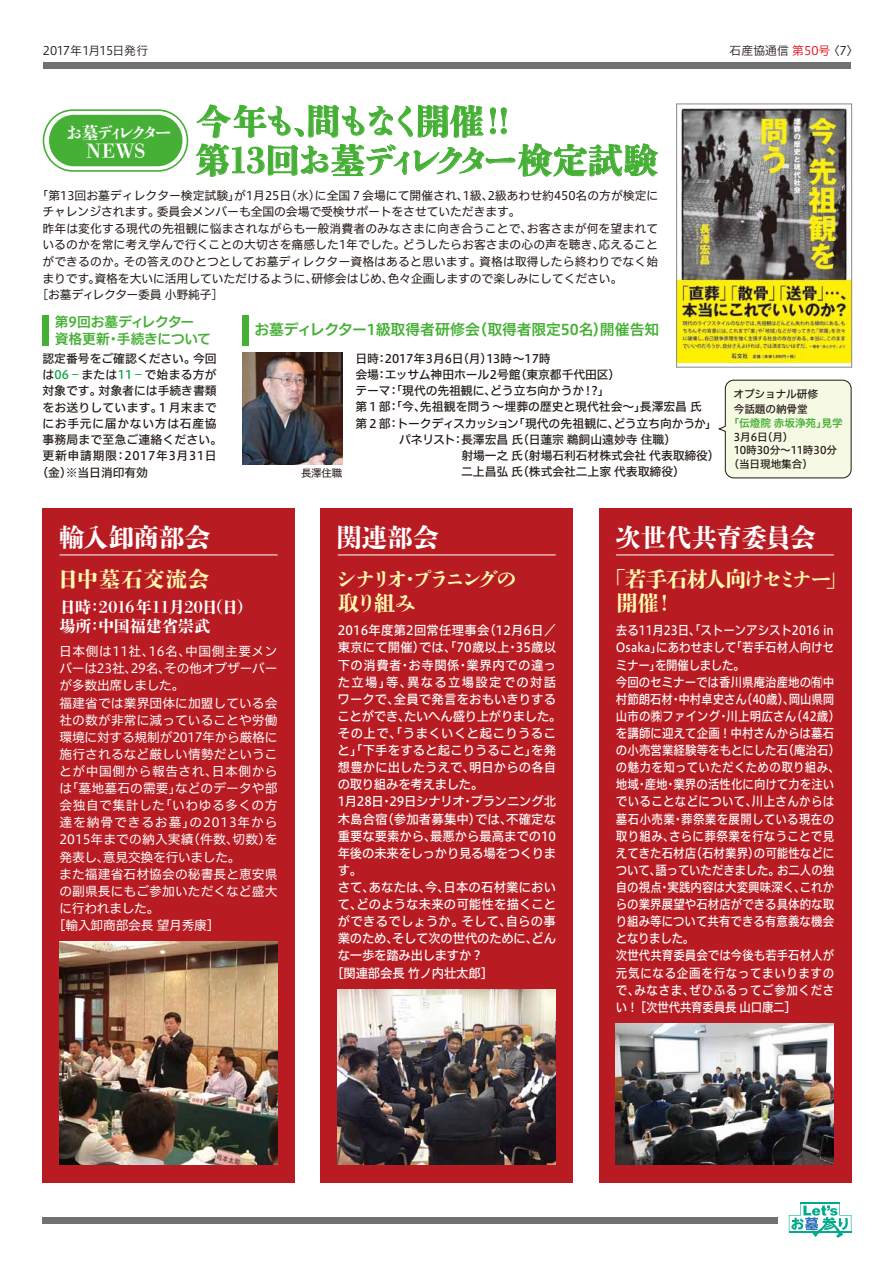
<style>
.page{position:relative;width:894px;height:1266px;background:#fff}
.page>*{position:absolute;margin:0;border:0;box-sizing:border-box;transform-origin:0 0}
.t1{font:34.5px "Shuei Shogo M Std H";letter-spacing:-.075em;color:#45b035}
.t2{font:34.5px "Shuei Shogo M Std H";letter-spacing:-.13em;color:#45b035}
.t3{font:25.5px "Shuei Shogo M Std H";letter-spacing:-.01em;color:#fff}
.t4{font:21.3px/24px "Shuei Shogo M Std H";letter-spacing:-.095em;color:#fff9b0}
.t5{font:21.3px "Shuei Shogo M Std H";letter-spacing:-.22em;color:#fff9b0}
.t6{font:21.3px "Shuei Shogo M Std H";letter-spacing:.04em;color:#fff9b0}
.t7{font:21.3px "Shuei Shogo M Std H";letter-spacing:-.13em;color:#fff9b0}
.t8{font:19.35px "Shuei Shogo M Std H";color:#fff}
.t9{font:16.95px "Shuei Shogo M Std H";letter-spacing:-.25em;color:#fff}
.t10{font:16.05px "Shuei Shogo M Std H";letter-spacing:-.045em;color:#fff}
.t11{font:16.05px "Shuei Shogo M Std H";letter-spacing:-.015em;color:#fff}
.t12{font:14.85px "Hiragino UD Sans F Std N W6";letter-spacing:-.01em;color:#45b035}
.t13{font:13.8px/17.1px "Hiragino UD Sans F Std N W6";letter-spacing:-.015em;color:#45b035}
.t14{font:12.75px/17.1px "Hiragino UD Sans F Std N W5";letter-spacing:.005em;color:#fff;scale:.9 1}
.t15{font:12.75px "Hiragino UD Sans F Std N W5";letter-spacing:.005em;color:#fff}
.t16{font:12.75px "Hiragino UD Sans F Std N W4";letter-spacing:.005em;color:#fff}
.t17{font:12.75px "Hiragino UD Sans F Std N W5";letter-spacing:-.02em;color:#fff}
.t18{font:12.75px "Hiragino UD Sans F Std N W4";letter-spacing:-.02em;color:#fff}
.t19{font:12.75px "Hiragino UD Sans F Std N W5";letter-spacing:-.015em;color:#fff}
.t20{font:12.75px "Hiragino UD Sans F Std N W4";letter-spacing:.04em;color:#fff}
.t21{font:12.75px "Hiragino UD Sans F Std N W4";letter-spacing:-.015em;color:#fff}
.t22{font:12.75px "Hiragino UD Sans F Std N W5";letter-spacing:.04em;color:#fff}
.t23{font:12.75px "Hiragino UD Sans F Std N W5";letter-spacing:.035em;color:#fff}
.t24{font:12.75px "Hiragino UD Sans F Std N W4";letter-spacing:.07em;color:#fff}
.t25{font:12.75px "Hiragino UD Sans F Std N W5";letter-spacing:.105em;color:#fff}
.t26{font:12.75px "Hiragino UD Sans F Std N W4";letter-spacing:.035em;color:#fff}
.t27{font:11.85px/16.5px "Hiragino UD Sans F Std N W4";color:#221815}
.t28{font:11.85px/16.2px "Hiragino UD Sans F Std N W5";letter-spacing:-.005em;color:#221815}
.t29{font:11.85px "Hiragino UD Sans F Std N W5";letter-spacing:.015em;color:#221815}
.t30{font:11.85px "Hiragino UD Sans F Std N W5";letter-spacing:.06em;color:#221815}
.t31{font:11.85px "Hiragino UD Sans F Std N W5";letter-spacing:.02em;color:#221815}
.t32{font:11.85px "Hiragino UD Sans F Std N W5";letter-spacing:.055em;color:#221815}
.t33{font:11.85px "Hiragino UD Sans F Std N W3";letter-spacing:-.035em;color:#221815}
.t34{font:11.85px "Hiragino UD Sans F Std N W3";color:#221815}
.t35{font:10.65px "Hiragino UD Sans F Std N W5";letter-spacing:-.01em;color:#221815}
.t36{font:10.65px "Hiragino UD Sans F Std N W6";color:#45b035}
.t37{font:10.5px "Hiragino UD Sans F Std N W4";color:#221815}
.s1{color:#e60012}
.s2{color:#00a73b}
</style>
<div class="page">
<svg style="left:718px;top:379px;width:134px;height:99px;background:#f0f2df"></svg>
<div style="left:599px;top:507px;width:252px;height:674px;background:#b81c22"></div>
<div style="left:321px;top:507px;width:252px;height:674px;background:#b81c22"></div>
<div style="left:43px;top:62px;width:808px;height:7px;background:#727171"></div>
<div style="left:42px;top:1216px;width:736px;height:7px;background:#727171"></div>
<hr style="left:800px;top:1201px;width:40px;height:2px;background:#00aa8d">
<svg style="left:789px;top:1203px;width:62px;height:34px"></svg>
<svg style="left:196px;top:105px;width:462px;height:72px"></svg>
<div style="left:49px;top:115px;width:133px;height:51px;background:#45b035;border-radius:25px"></div>
<div style="left:43px;top:109px;width:145px;height:63px;border:2px solid #45b035;border-radius:30px"></div>
<hr style="left:616px;top:554px;width:218px;height:1px;background:#fff">
<hr style="left:338px;top:554px;width:218px;height:1px;background:#fff">
<img style="left:616px;top:1023px;width:218px;height:141px">
<div style="left:42px;top:507px;width:253px;height:674px;background:#b81c22"></div>
<hr style="left:60px;top:554px;width:217px;height:1px;background:#fff">
<img style="left:59px;top:941px;width:219px;height:223px">
<div style="left:42px;top:315px;width:7px;height:30px;background:#45b035"></div>
<div style="left:242px;top:315px;width:7px;height:30px;background:#45b035"></div>
<img style="left:677px;top:103px;width:174px;height:259px">
<img style="left:242px;top:352px;width:100px;height:112px">
<div style="left:676px;top:104px;width:176px;height:263px;border:1px solid #898989"></div>
<img style="left:337px;top:989px;width:218px;height:175px">
<p class="t33" style="left:43px;top:41px;width:107px">2017年1月15日発行</p>
<p class="t34" style="left:729px;top:41px;width:131px">石産協通信 <span class="s1">第50号</span> 〈7〉</p>
<h3 class="t9" style="left:66px;top:120px;width:108px">お墓ディレクター</h3>
<h1 class="t2" style="left:196px;top:97px;width:326px">今年も、間もなく開催！！</h1>
<h3 class="t8" style="left:86px;top:137px;width:61px">NEWS</h3>
<h1 class="t1" style="left:195px;top:136px;width:464px">第13回お墓ディレクター検定試験</h1>
<p class="t27" style="left:42px;top:186px;width:617px;text-indent:-6px">「第13回お墓ディレクター検定試験」が1月25日(水)に全国７会場にて開催され、1級、2級あわせ約450名の方が検定にチャレンジされます。委員会メンバーも全国の会場で受検サポートをさせていただきます。<br>昨年は変化する現代の先祖観に悩まされながらも一般消費者のみなさまに向き合うことで、お客さまが何を望まれているのかを常に考え学んで行くことの大切さを痛感した1年でした。どうしたらお客さまの心の声を聴き、応えることができるのか。その答えのひとつとしてお墓ディレクター資格はあると思います。資格は取得したら終わりでなく始まりです。資格を大いに活用していただけるように、研修会はじめ、色々企画しますので楽しみにしてください。<br>[お墓ディレクター委員 小野純子]</p>
<p class="t13" style="left:55px;top:312px;width:158px">第9回お墓ディレクター資格更新・手続きについて</p>
<p class="t28" style="left:42px;top:350px;width:176px">認定番号をご確認ください。今回</p>
<p class="t31" style="left:42px;top:365px;width:176px">は<span class="s2">06－</span>または<span class="s2">11－</span>で始まる方が</p>
<p class="t28" style="left:42px;top:382px;width:176px">対象です。対象者には手続き書類</p>
<p class="t29" style="left:42px;top:398px;width:176px">をお送りしています。１月末まで</p>
<p class="t32" style="left:42px;top:414px;width:176px">にお手元に届かない方は石産協</p>
<p class="t29" style="left:42px;top:430px;width:181px">事務局まで至急ご連絡ください。</p>
<p class="t30" style="left:42px;top:446px;width:176px">更新申請期限：2017年3月31日</p>
<p class="t28" style="left:37px;top:463px;width:113px">（金）※当日消印有効</p>
<p class="t12" style="left:254px;top:318px;width:406px">お墓ディレクター1級取得者研修会（取得者限定50名）開催告知</p>
<p class="t37" style="left:301px;top:465px;width:43px">長澤住職</p>
<p class="t28" style="left:355px;top:349px;width:366px">日時：2017年3月6日（月）13時～17時<br>会場：エッサム神田ホール2号館（東京都千代田区）<br>テーマ：「現代の先祖観に、どう立ち向かうか！？」<br>第１部：「今、先祖観を問う～埋葬の歴史と現代社会～」長澤宏昌 氏<br>第２部：トークディスカッション「現代の先祖観に、どう立ち向かうか」　　　 パネリスト：長澤宏昌 氏（日蓮宗 鵜飼山遠妙寺 住職）<br>　　　　　　　　 射場一之 氏（射場石利石材株式会社 代表取締役）　　　　　　　　 二上昌弘 氏（株式会社二上家 代表取締役）</p>
<p class="t35" style="left:733px;top:386px;width:86px">オプショナル研修</p>
<p class="t35" style="left:734px;top:401px;width:75px">今話題の納骨堂</p>
<p class="t36" style="left:728px;top:414px;width:116px">「伝燈院 赤坂浄苑」見学</p>
<p class="t35" style="left:734px;top:428px;width:61px">3月6日（月）</p>
<p class="t35" style="left:734px;top:442px;width:105px">10時30分～11時30分</p>
<p class="t35" style="left:728px;top:456px;width:86px">（当日現地集合）</p>
<h2 class="t3" style="left:59px;top:519px;width:153px">輸入卸商部会</h2>
<h3 class="t6" style="left:57px;top:563px;width:153px">日中墓石交流会</h3>
<h2 class="t3" style="left:336px;top:519px;width:104px">関連部会</h2>
<h3 class="t5" style="left:336px;top:563px;width:183px">シナリオ・プラニングの</h3>
<p class="t10" style="left:60px;top:595px;width:195px">日時：2016年11月20日（日）</p>
<h3 class="t7" style="left:338px;top:587px;width:79px">取り組み</h3>
<p class="t11" style="left:60px;top:614px;width:152px">場所：中国福建省崇武</p>
<p class="t20" style="left:59px;top:641px;width:220px">日本側は11社、16名、中国側主要メン</p>
<p class="t21" style="left:59px;top:658px;width:220px">バーは23社、29名、その他オブザーバー</p>
<p class="t18" style="left:59px;top:675px;width:127px">が多数出席しました。</p>
<p class="t16" style="left:59px;top:693px;width:219px">福建省では業界団体に加盟している会</p>
<p class="t16" style="left:59px;top:710px;width:220px">社の数が非常に減っていることや労働</p>
<p class="t18" style="left:59px;top:727px;width:220px">環境に対する規制が2017年から厳格に</p>
<p class="t16" style="left:59px;top:744px;width:220px">施行されるなど厳しい情勢だというこ</p>
<p class="t20" style="left:59px;top:761px;width:220px">とが中国側から報告され、日本側から</p>
<p class="t16" style="left:59px;top:778px;width:220px">は「墓地墓石の需要」などのデータや部</p>
<p class="t26" style="left:59px;top:795px;width:220px">会独自で集計した「いわゆる多くの方</p>
<p class="t24" style="left:59px;top:812px;width:220px">達を納骨できるお墓」の2013年から</p>
<p class="t16" style="left:59px;top:829px;width:220px">2015年までの納入実績（件数、切数）を</p>
<p class="t18" style="left:59px;top:846px;width:183px">発表し、意見交換を行いました。</p>
<p class="t16" style="left:59px;top:863px;width:220px">また福建省石材協会の秘書長と恵安県</p>
<p class="t16" style="left:59px;top:881px;width:220px">の副県長にもご参加いただくなど盛大</p>
<p class="t18" style="left:59px;top:898px;width:102px">に行われました。</p>
<p class="t21" style="left:53px;top:915px;width:168px">［輸入卸商部会長 望月秀康］</p>
<p class="t15" style="left:338px;top:620px;width:220px">2016年度第2回常任理事会（12月6日／</p>
<p class="t15" style="left:338px;top:637px;width:220px">東京にて開催）では、「70歳以上・35歳以</p>
<p class="t22" style="left:338px;top:655px;width:220px">下の消費者・お寺関係・業界内での違っ</p>
<p class="t25" style="left:338px;top:672px;width:220px">た立場」等、異なる立場設定での対話</p>
<p class="t15" style="left:338px;top:689px;width:220px">ワークで、全員で発言をおもいきりする</p>
<p class="t17" style="left:338px;top:706px;width:225px">ことができ、たいへん盛り上がりました。</p>
<p class="t23" style="left:338px;top:723px;width:220px">その上で、「うまくいくと起こりうるこ</p>
<p class="t15" style="left:338px;top:740px;width:220px">と」「下手をすると起こりうること」を発</p>
<p class="t15" style="left:338px;top:757px;width:220px">想豊かに出したうえで、明日からの各自</p>
<p class="t17" style="left:338px;top:774px;width:147px">の取り組みを考えました。</p>
<p class="t17" style="left:338px;top:791px;width:220px">1月28日・29日シナリオ・プランニング北</p>
<p class="t15" style="left:338px;top:808px;width:220px">木島合宿（参加者募集中）では、不確定な</p>
<p class="t15" style="left:338px;top:826px;width:220px">重要な要素から、最悪から最高までの10</p>
<p class="t19" style="left:338px;top:843px;width:220px">年後の未来をしっかり見る場をつくりま</p>
<p class="t15" style="left:338px;top:860px;width:26px">す。</p>
<p class="t15" style="left:338px;top:877px;width:220px">さて、あなたは、今、日本の石材業におい</p>
<p class="t15" style="left:338px;top:894px;width:220px">て、どのような未来の可能性を描くこと</p>
<p class="t15" style="left:338px;top:911px;width:220px">ができるでしょうか。そして、自らの事</p>
<p class="t17" style="left:338px;top:928px;width:220px">業のため、そして次の世代のために、どん</p>
<p class="t19" style="left:338px;top:945px;width:159px">な一歩を踏み出しますか？　</p>
<p class="t19" style="left:331px;top:962px;width:163px">［関連部会長 竹ノ内壮太郎］</p>
<h2 class="t3" style="left:615px;top:519px;width:202px">次世代共育委員会</h2>
<h3 class="t4" style="left:616px;top:566px;width:232px;text-indent:-12px">「若手石材人向けセミナー」開催！</h3>
<p class="t14" style="left:616px;top:621px;width:251px">去る11月23日、「ストーンアシスト2016 in<br>Osaka」にあわせまして「若手石材人向けセミナー」を開催しました。<br>今回のセミナーでは香川県庵治産地の㈲中村節朗石材・中村卓史さん（40歳）、岡山県岡山市の㈱ファイング・川上明広さん（42歳）を講師に迎えて企画！中村さんからは墓石の小売営業経験等をもとにした石（庵治石）の魅力を知っていただくための取り組み、地域・産地・業界の活性化に向けて力を注いでいることなどについて、川上さんからは墓石小売業・葬祭業を展開している現在の取り組み、さらに葬祭業を行なうことで見えてきた石材店（石材業界）の可能性などについて、語っていただきました。お二人の独自の視点・実践内容は大変興味深く、これからの業界展望や石材店ができる具体的な取り組み等について共有できる有意義な機会となりました。<br>次世代共育委員会では今後も若手石材人が元気になる企画を行なってまいりますので、みなさま、ぜひふるってご参加ください！ ［次世代共育委員長 山口康二］</p>
</div>
